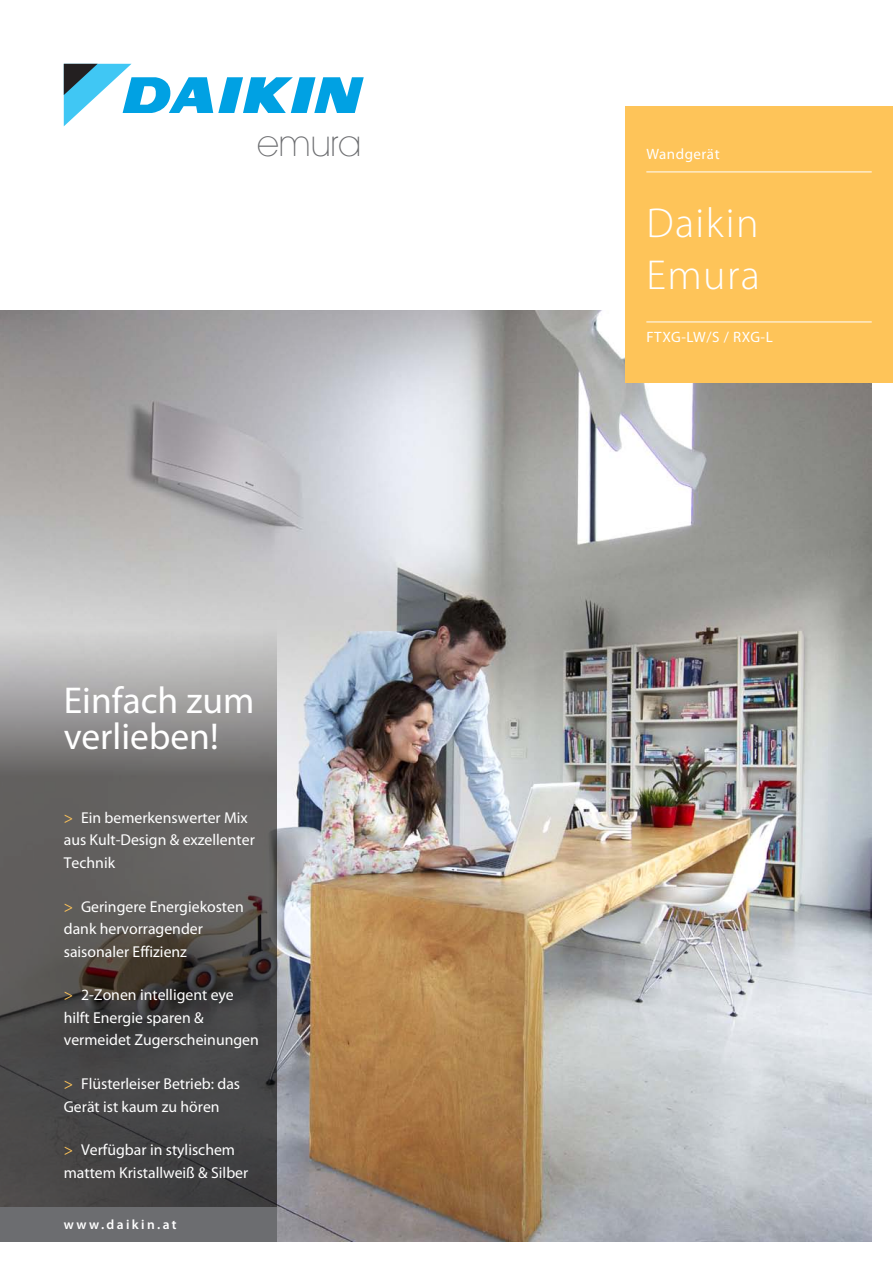
<style>
.page{position:relative;width:893px;height:1263px;background:#fff}
.page>*{position:absolute;margin:0;border:0;box-sizing:border-box;transform-origin:0 0}
.t1{font:300 42px/52.5px "Myriad Pro";letter-spacing:.035em;color:#fff}
.t2{font:37.5px/36px "Myriad Pro";color:#fff}
.t3{font:200 36px "Avant Garde IT Cby BT";color:#6c6d70}
.t4{font:15.75px/22.5px "Myriad Pro";color:#fff}
.t5{font:15px "Myriad Pro";letter-spacing:.035em;color:#fff}
.t6{font:600 13.5px "Myriad Pro";letter-spacing:.175em;color:#fff}
.s1{color:#fec459}
</style>
<div class="page">
<img style="left:0;top:310px;width:872px;height:932px">
<div style="left:625px;top:106px;width:268px;height:277px;background:#fec459"></div>
<svg style="left:0;top:619px;width:276px;height:589px;background:#666564"></svg>
<div style="left:0;top:1208px;width:276px;height:34px;background:#6c6d70"></div>
<hr style="left:646px;top:172px;width:226px;height:1px;background:#fff">
<hr style="left:646px;top:322px;width:226px;height:1px;background:#fff">
<svg style="left:64px;top:64px;width:300px;height:62px"></svg>
<h3 class="t3" style="left:257px;top:121px;width:106px">emura</h3>
<h2 class="t2" style="left:64px;top:682px;width:192px">Einfach zum verlieben!</h2>
<p class="t4" style="left:64px;top:806px;width:193px"><span class="s1">&gt;</span> Ein bemerkenswerter Mix aus Kult-Design &amp; exzellenter<br>Technik</p>
<p class="t4" style="left:64px;top:895px;width:182px"><span class="s1">&gt;</span> Geringere Energiekosten dank hervorragender saisonaler Effizienz</p>
<p class="t4" style="left:64px;top:984px;width:197px"><span class="s1">&gt;</span> 2-Zonen intelligent eye hilft Energie sparen &amp; vermeidet Zugerscheinungen</p>
<p class="t4" style="left:64px;top:1072px;width:178px"><span class="s1">&gt;</span> Flüsterleiser Betrieb: das<br>Gerät ist kaum zu hören</p>
<p class="t4" style="left:64px;top:1139px;width:186px"><span class="s1">&gt;</span> Verfügbar in stylischem mattem Kristallweiß &amp; Silber</p>
<p class="t6" style="left:64px;top:1215px;width:114px">www.daikin.at</p>
<p class="t5" style="left:646px;top:144px;width:75px">Wandgerät</p>
<h1 class="t1" style="left:646px;top:197px;width:115px">Daikin<br>Emura</h1>
<p class="t5" style="left:646px;top:327px;width:128px">FTXG-LW/S / RXG-L</p>
</div>
